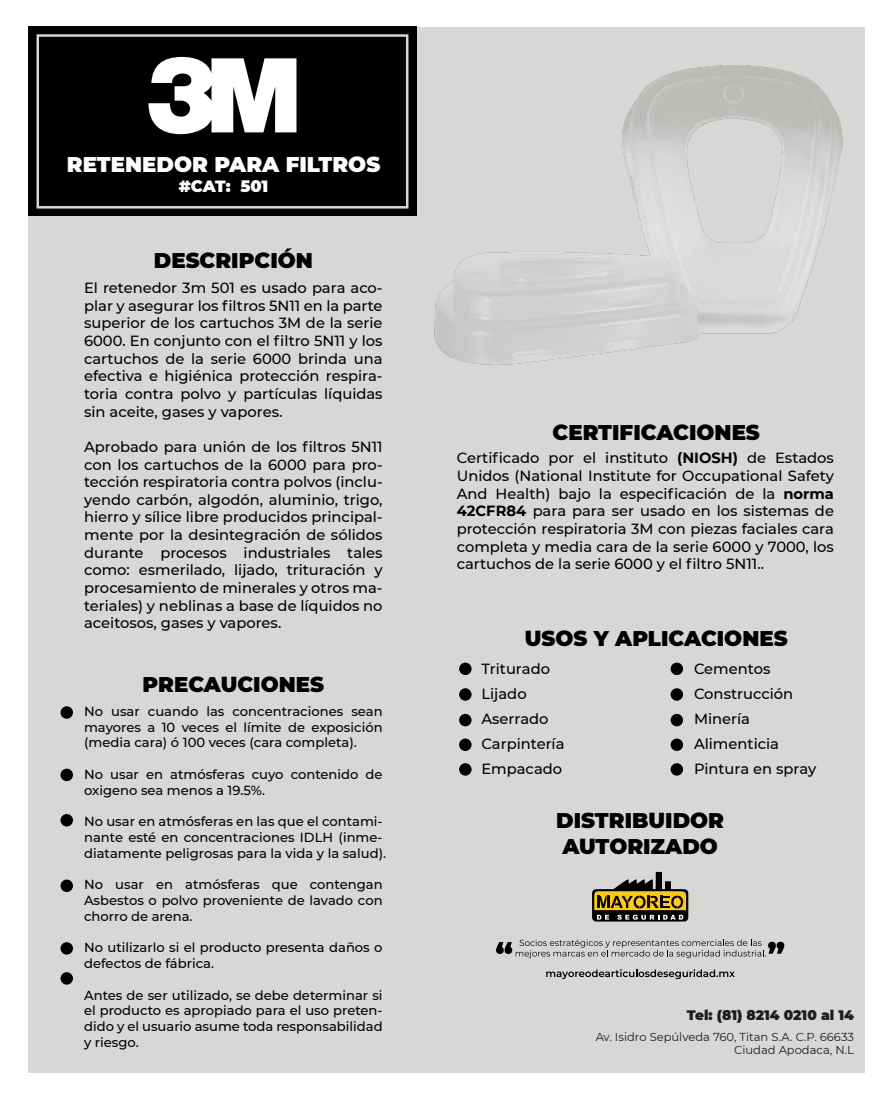
<style>
.page{position:relative;width:893px;height:1102px;background:#fff}
.page>*{position:absolute;margin:0;border:0;box-sizing:border-box;transform-origin:0 0}
.t1{font:900 21.25px/25.5px "Montserrat";color:#000}
.t2{font:900 21.25px "Montserrat";color:#fff}
.t3{font:900 16.25px "Montserrat";letter-spacing:-.01em;color:#fff}
.t4{font:500 14.75px/17.6px "Montserrat";color:#000;text-align:justify}
.t5{font:900 13.75px "Montserrat";color:#1d1d1b}
.t6{font:500 13.12px/15.8px "Montserrat";color:#000;text-align:justify}
.t7{font:11.5px/13.9px "Montserrat";color:#1d1d1b;text-align:right}
.s1{font-weight:700}
</style>
<div class="page">
<div style="left:28px;top:27px;width:837px;height:1045px;background:#d7d7d5"></div>
<svg style="left:546px;top:969px;width:189px;height:9px"></svg>
<svg style="left:592px;top:871px;width:96px;height:50px"></svg>
<svg style="left:496px;top:939px;width:288px;height:18px"></svg>
<div style="left:61px;top:706px;width:12px;height:12px;background:#000;border-radius:50%"></div>
<div style="left:61px;top:768px;width:12px;height:12px;background:#000;border-radius:50%"></div>
<div style="left:61px;top:813px;width:12px;height:13px;background:#000;border-radius:50%"></div>
<div style="left:61px;top:879px;width:12px;height:12px;background:#000;border-radius:50%"></div>
<div style="left:61px;top:941px;width:12px;height:13px;background:#000;border-radius:50%"></div>
<div style="left:61px;top:971px;width:12px;height:13px;background:#000;border-radius:50%"></div>
<div style="left:28px;top:27px;width:389px;height:189px;background:#000"></div>
<div style="left:37px;top:34px;width:371px;height:174px;border:2px solid #d7d7d5"></div>
<div style="left:459px;top:662px;width:12px;height:12px;background:#000;border-radius:50%"></div>
<div style="left:459px;top:688px;width:12px;height:12px;background:#000;border-radius:50%"></div>
<div style="left:459px;top:713px;width:12px;height:13px;background:#000;border-radius:50%"></div>
<div style="left:459px;top:763px;width:12px;height:12px;background:#000;border-radius:50%"></div>
<div style="left:459px;top:738px;width:12px;height:12px;background:#000;border-radius:50%"></div>
<div style="left:670px;top:662px;width:13px;height:12px;background:#000;border-radius:50%"></div>
<div style="left:670px;top:688px;width:13px;height:12px;background:#000;border-radius:50%"></div>
<div style="left:670px;top:713px;width:13px;height:13px;background:#000;border-radius:50%"></div>
<div style="left:670px;top:763px;width:13px;height:12px;background:#000;border-radius:50%"></div>
<div style="left:670px;top:738px;width:13px;height:12px;background:#000;border-radius:50%"></div>
<svg style="left:148px;top:57px;width:148px;height:77px"></svg>
<img style="left:434px;top:65px;width:409px;height:300px">
<h1 class="t2" style="left:67px;top:148px;width:315px">RETENEDOR PARA FILTROS</h1>
<p class="t3" style="left:179px;top:173px;width:91px">#CAT: 501</p>
<h1 class="t1" style="left:154px;top:246px;width:161px">DESCRIPCIÓN</h1>
<p class="t4" style="left:84px;top:278px;width:300px">El retenedor 3m 501 es usado para aco&shy;plar y asegurar los filtros 5N11 en la parte superior de los cartuchos 3M de la serie 6000. En conjunto con el filtro 5N11 y los cartuchos de la serie 6000 brinda una efectiva e higiénica protección respira&shy;toria contra polvo y partículas líquidas sin aceite, gases y vapores.</p>
<p class="t4" style="left:84px;top:437px;width:300px">Aprobado para unión de los filtros 5N11 con los cartuchos de la 6000 para pro&shy;tección respiratoria contra polvos (inclu&shy;yendo carbón, algodón, aluminio, trigo, hierro y sílice libre producidos principal&shy;mente por la desintegración de sólidos durante procesos industriales tales como: esmerilado, lijado, trituración y procesamiento de minerales y otros ma&shy;teriales) y neblinas a base de líquidos no aceitosos, gases y vapores.</p>
<h1 class="t1" style="left:143px;top:670px;width:183px">PRECAUCIONES</h1>
<p class="t6" style="left:84px;top:702px;width:300px">No usar cuando las concentraciones sean mayores a 10 veces el límite de exposición (media cara) ó 100 veces (cara completa).</p>
<p class="t6" style="left:84px;top:765px;width:300px">No usar en atmósferas cuyo contenido de oxigeno sea menos a 19.5%.</p>
<p class="t6" style="left:84px;top:812px;width:303px;text-align:left">No usar en atmósferas en las que el contami&shy;nante esté en concentraciones IDLH (inme&shy;diatamente peligrosas para la vida y la salud).</p>
<p class="t6" style="left:84px;top:875px;width:300px">No usar en atmósferas que contengan Asbestos o polvo proveniente de lavado con chorro de arena.</p>
<p class="t6" style="left:84px;top:938px;width:300px">No utilizarlo si el producto presenta daños o defectos de fábrica.</p>
<p class="t6" style="left:84px;top:986px;width:300px">Antes de ser utilizado, se debe determinar si el producto es apropiado para el uso preten&shy;dido y el usuario asume toda responsabilidad y riesgo.</p>
<h1 class="t1" style="left:552px;top:418px;width:209px">CERTIFICACIONES</h1>
<p class="t4" style="left:457px;top:448px;width:379px">Certificado por el instituto <span class="s1">(NIOSH)</span> de Estados Unidos (National Institute for Occupational Safety And Health) bajo la especificación de la <span class="s1">norma 42CFR84</span> para para ser usado en los sistemas de protección respiratoria 3M con piezas faciales cara completa y media cara de la serie 6000 y 7000, los cartuchos de la serie 6000 y el filtro 5N11..</p>
<h1 class="t1" style="left:525px;top:623px;width:264px">USOS Y APLICACIONES</h1>
<p class="t4" style="left:481px;top:655px;width:85px;line-height:25px;text-align:left">Triturado<br>Lijado<br>Aserrado<br>Carpintería<br>Empacado</p>
<p class="t4" style="left:694px;top:655px;width:124px;line-height:25px;text-align:left">Cementos<br>Construcción<br>Minería<br>Alimenticia<br>Pintura en spray</p>
<h1 class="t1" style="left:556px;top:806px;width:169px">DISTRIBUIDOR<br>AUTORIZADO</h1>
<p class="t5" style="left:687px;top:1004px;width:169px">Tel: (81) 8214 0210 al 14</p>
<p class="t7" style="left:595px;top:1028px;width:260px">Av. Isidro Sepúlveda 760, Titan S.A. C.P. 66633<br>Ciudad Apodaca, N.L</p>
</div>
